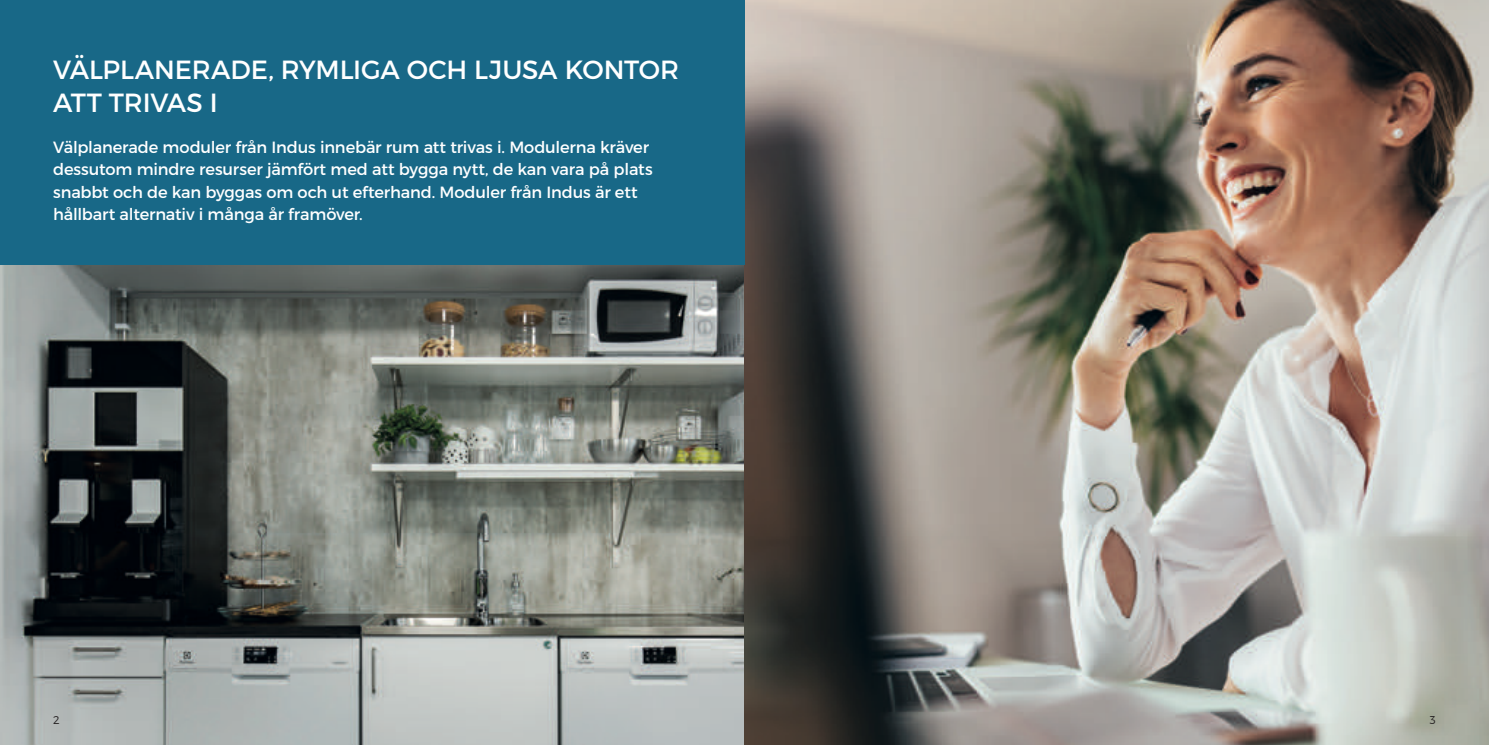
<style>
.page{position:relative;width:1489px;height:745px;background:#fff}
.page>*{position:absolute;margin:0;border:0;box-sizing:border-box;transform-origin:0 0}
.t1{font:26.25px/33.8px "Montserrat";letter-spacing:-.005em;color:#fff}
.t2{font:16.25px/22.5px "Montserrat";letter-spacing:-.01em;color:#fff}
.t3{font:300 11.25px "Montserrat";color:#231f20}
</style>
<div class="page">
<img style="left:0;top:264px;width:744px;height:480px">
<img style="left:744px;top:0;width:744px;height:744px">
<div style="left:0;top:0;width:744px;height:264px;background:#186887"></div>
<h1 class="t1" style="left:53px;top:52px;width:627px">VÄLPLANERADE, RYMLIGA OCH LJUSA KONTOR<br>ATT TRIVAS I</h1>
<p class="t2" style="left:53px;top:135px;width:601px">Välplanerade moduler från Indus innebär rum att trivas i. Modulerna kräver dessutom mindre resurser jämfört med att bygga nytt, de kan vara på plats snabbt och de kan byggas om och ut efterhand. Moduler från Indus är ett hållbart alternativ i många år framöver.</p>
<p class="t3" style="left:53px;top:712px;width:8px">2</p>
<p class="t3" style="left:1429px;top:712px;width:7px">3</p>
</div>
